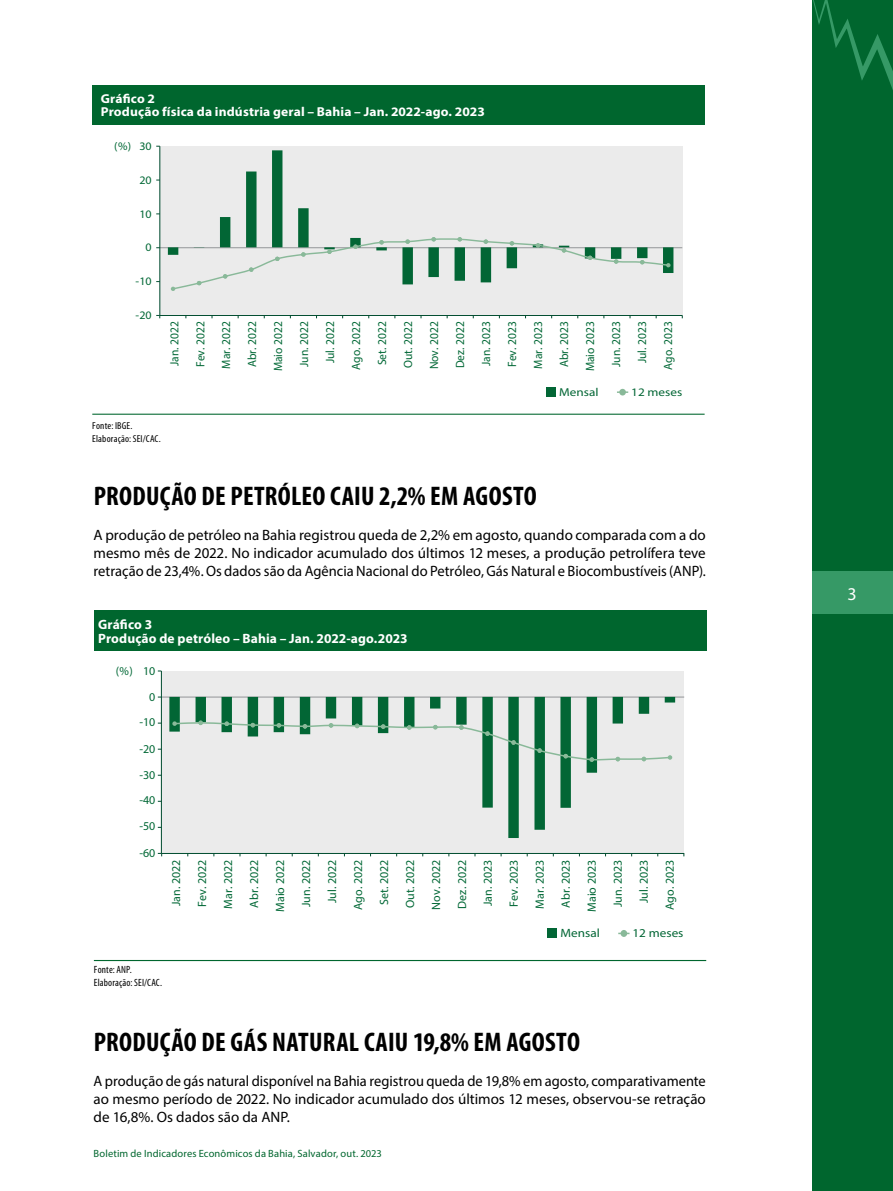
<style>
.page{position:relative;width:893px;height:1191px;background:#fff}
.page>*{position:absolute;margin:0;border:0;box-sizing:border-box;transform-origin:0 0}
.t1{font:700 condensed 27px "Myriad Pro";letter-spacing:.01em;color:#000}
.t2{font:18px "Myriad Pro";color:#fff}
.t3{font:15px/18px "Myriad Pro";color:#000;text-align:justify}
.t4{font:15px/18px "Myriad Pro";color:#000;text-align:justify;scale:.96 1}
.t5{font:700 13.5px/13.5px "Myriad Pro";letter-spacing:.01em;color:#fff}
.t6{font:700 12.9px/12.9px "Myriad Pro";letter-spacing:.01em;color:#fff;scale:1.04 1}
.t7{font:12px/26px "Myriad Pro";color:#026836;text-align:right}
.t8{font:12px/26px "Myriad Pro";color:#026836;text-align:right;scale:.96 1}
.t9{font:12px "Myriad Pro";color:#036635;scale:1.1 1}
.t10{font:11.55px "Myriad Pro";letter-spacing:-.01em;color:#026836;scale:1.04 1}
.t11{font:11.55px "Myriad Pro";color:#036635;scale:1.15 1}
.t12{font:10.5px "Myriad Pro";letter-spacing:.015em;color:#00662e}
.t13{font:condensed 10.5px/13.5px "Myriad Pro";letter-spacing:.015em;color:#000}
.t14{font:condensed 10.05px/12.9px "Myriad Pro";letter-spacing:.015em;color:#000;scale:1.04 1}
</style>
<div class="page">
<div style="left:812px;top:0;width:81px;height:1191px;background:#00662e"></div>
<svg style="left:813px;top:0;width:80px;height:90px"></svg>
<div style="left:812px;top:571px;width:81px;height:43px;background:#369966"></div>
<div style="left:92px;top:85px;width:613px;height:40px;background:#00662e"></div>
<hr style="left:92px;top:414px;width:613px;height:1px;background:#00662e">
<div style="left:160px;top:146px;width:522px;height:169px;background:#ebebeb"></div>
<hr style="left:160px;top:247px;width:522px;height:1px;background:#929497">
<div style="left:546px;top:387px;width:10px;height:9px;background:#026635"></div>
<div style="left:619px;top:389px;width:7px;height:6px;background:#89b999;border-radius:50%"></div>
<hr style="left:159px;top:146px;width:1px;height:169px;background:#004c2f">
<hr style="left:160px;top:315px;width:522px;height:1px;background:#004c2f">
<svg style="left:168px;top:150px;width:505px;height:123px"></svg>
<svg style="left:171px;top:237px;width:500px;height:54px"></svg>
<div style="left:94px;top:610px;width:612px;height:41px;background:#00662e"></div>
<hr style="left:94px;top:960px;width:612px;height:1px;background:#00662e">
<div style="left:162px;top:671px;width:522px;height:182px;background:#ebebeb"></div>
<hr style="left:161px;top:696px;width:523px;height:1px;background:#929497">
<div style="left:548px;top:928px;width:9px;height:9px;background:#026635"></div>
<div style="left:621px;top:930px;width:6px;height:7px;background:#89b999;border-radius:50%"></div>
<hr style="left:161px;top:671px;width:1px;height:182px;background:#004c2f">
<hr style="left:161px;top:853px;width:523px;height:1px;background:#004c2f">
<svg style="left:169px;top:697px;width:506px;height:141px"></svg>
<svg style="left:172px;top:720px;width:500px;height:42px"></svg>
<p class="t6" style="left:101px;top:92px;width:371px">Gráfico 2<br>Produção física da indústria geral – Bahia – Jan. 2022-ago. 2023</p>
<p class="t10" style="left:114px;top:139px;width:18px">(%)</p>
<p class="t10" style="left:139px;top:139px;width:13px">30</p>
<p class="t10" style="left:139px;top:173px;width:13px">20</p>
<p class="t10" style="left:139px;top:207px;width:13px">10</p>
<p class="t10" style="left:145px;top:240px;width:7px">0</p>
<p class="t10" style="left:136px;top:274px;width:17px">-10</p>
<p class="t10" style="left:136px;top:308px;width:17px">-20</p>
<p class="t8" style="left:161px;top:371px;width:53px;rotate:-90deg">Jan. 2022<br>Fev. 2022<br>Mar. 2022<br>Abr. 2022<br>Maio 2022<br>Jun. 2022<br>Jul. 2022<br>Ago. 2022</p>
<p class="t8" style="left:551px;top:371px;width:53px;rotate:-90deg">Abr. 2023<br>Maio 2023<br>Jun. 2023<br>Jul. 2023<br>Ago. 2023</p>
<p class="t8" style="left:369px;top:369px;width:51px;text-align:center;rotate:-90deg">Set. 2022<br>Out. 2022<br>Nov. 2022<br>Dez. 2022<br>Jan. 2023<br>Fev. 2023<br>Mar. 2023</p>
<p class="t11" style="left:559px;top:385px;width:36px">Mensal</p>
<p class="t11" style="left:631px;top:385px;width:46px">12 meses</p>
<p class="t14" style="left:92px;top:419px;width:67px">Fonte: IBGE.<br>Elaboração: SEI/CAC.</p>
<h1 class="t1" style="left:94px;top:479px;width:445px">PRODUÇÃO DE PETRÓLEO CAIU 2,2% EM AGOSTO</h1>
<p class="t3" style="left:94px;top:526px;width:614px">A produção de petróleo na Bahia registrou queda de 2,2% em agosto, quando comparada com a do mesmo mês de 2022. No indicador acumulado dos últimos 12 meses, a produção petrolífera teve retração de 23,4%. Os dados são da Agência Nacional do Petróleo, Gás Natural e Biocombustíveis (ANP).</p>
<p class="t5" style="left:98px;top:617px;width:311px">Gráfico 3<br>Produção de petróleo – Bahia – Jan. 2022-ago.2023</p>
<p class="t7" style="left:116px;top:658px;width:18px">(%)</p>
<p class="t7" style="left:143px;top:658px;width:14px">10</p>
<p class="t7" style="left:149px;top:683px;width:8px">0</p>
<p class="t7" style="left:139px;top:709px;width:17px">-10</p>
<p class="t7" style="left:139px;top:736px;width:17px">-20</p>
<p class="t7" style="left:139px;top:761px;width:17px">-30</p>
<p class="t7" style="left:139px;top:787px;width:17px">-40</p>
<p class="t7" style="left:139px;top:812px;width:17px">-50</p>
<p class="t7" style="left:139px;top:839px;width:17px">-60</p>
<p class="t7" style="left:163px;top:911px;width:53px;rotate:-90deg">Jan. 2022<br>Fev. 2022<br>Mar. 2022<br>Abr. 2022<br>Maio 2022<br>Jun. 2022<br>Jul. 2022<br>Ago. 2022</p>
<p class="t7" style="left:553px;top:911px;width:53px;rotate:-90deg">Abr. 2023<br>Maio 2023<br>Jun. 2023<br>Jul. 2023<br>Ago. 2023</p>
<p class="t7" style="left:371px;top:909px;width:51px;text-align:center;rotate:-90deg">Set. 2022<br>Out. 2022<br>Nov. 2022<br>Dez. 2022<br>Jan. 2023<br>Fev. 2023<br>Mar. 2023</p>
<p class="t9" style="left:560px;top:926px;width:37px">Mensal</p>
<p class="t9" style="left:632px;top:926px;width:48px">12 meses</p>
<p class="t13" style="left:94px;top:962px;width:70px">Fonte: ANP.<br>Elaboração: SEI/CAC.</p>
<h1 class="t1" style="left:94px;top:1025px;width:488px">PRODUÇÃO DE GÁS NATURAL CAIU 19,8% EM AGOSTO</h1>
<p class="t4" style="left:94px;top:1071px;width:639px">A produção de gás natural disponível na Bahia registrou queda de 19,8% em agosto, comparativamente ao mesmo período de 2022. No indicador acumulado dos últimos 12 meses, observou-se retração de 16,8%. Os dados são da ANP.</p>
<p class="t12" style="left:94px;top:1146px;width:290px">Boletim de Indicadores Econômicos da Bahia, Salvador, out. 2023</p>
<p class="t2" style="left:847px;top:583px;width:11px">3</p>
</div>
